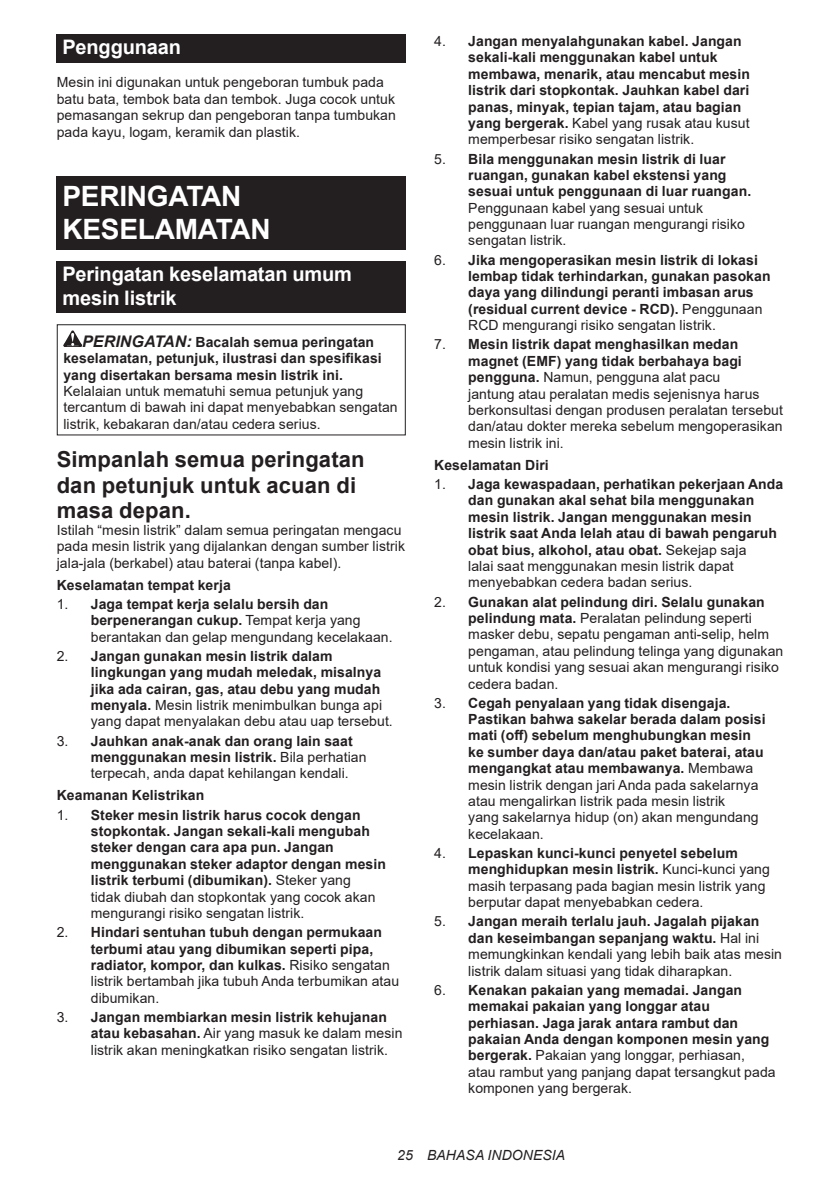
<style>
.page{position:relative;width:840px;height:1191px;background:#fff}
.page>*{position:absolute;margin:0;border:0;box-sizing:border-box;transform-origin:0 0}
.t1{font:700 28px/32.8px "Arial";letter-spacing:-.01em;color:#fff}
.t2{font:700 22px/25.8px "Arial";letter-spacing:.005em;color:#231f20}
.t3{font:700 20px/23.4px "Arial";letter-spacing:-.01em;color:#fff}
.t4{font:700 14px/16.4px "Arial";letter-spacing:.005em;color:#231f20}
.t5{font:14px/16.4px "Arial";letter-spacing:.005em;color:#231f20}
.t6{font:italic 14px "Arial";letter-spacing:.005em;color:#231f20}
.s1{font-style:italic;font-size:16px}
.s2{font-weight:700}
.s3{font-weight:400}
</style>
<div class="page">
<div style="left:57px;top:34px;width:348px;height:29px;background:#231f20"></div>
<div style="left:57px;top:176px;width:348px;height:74px;background:#231f20"></div>
<div style="left:57px;top:261px;width:348px;height:52px;background:#231f20"></div>
<svg style="left:63px;top:330px;width:19px;height:17px"></svg>
<div style="left:57px;top:324px;width:348px;height:111px;border:1px solid #231f20"></div>
<h3 class="t3" style="left:62px;top:36px;width:120px">Penggunaan</h3>
<p class="t5" style="left:57px;top:74px;width:340px">Mesin ini digunakan untuk pengeboran tumbuk pada batu bata, tembok bata dan tembok. Juga cocok untuk pemasangan sekrup dan pengeboran tanpa tumbukan pada kayu, logam, keramik dan plastik.</p>
<h1 class="t1" style="left:62px;top:180px;width:210px">PERINGATAN<br>KESELAMATAN</h1>
<h3 class="t3" style="left:62px;top:263px;width:291px">Peringatan keselamatan umum mesin listrik</h3>
<p class="t4" style="left:63px;top:334px;width:320px;text-indent:19px"><span class="s1">PERINGATAN:</span> Bacalah semua peringatan keselamatan, petunjuk, ilustrasi dan spesifikasi yang disertakan bersama mesin listrik ini.</p>
<p class="t5" style="left:63px;top:383px;width:335px">Kelalaian untuk mematuhi semua petunjuk yang tercantum di bawah ini dapat menyebabkan sengatan listrik, kebakaran dan/atau cedera serius.</p>
<h2 class="t2" style="left:57px;top:446px;width:309px">Simpanlah semua peringatan dan petunjuk untuk acuan di masa depan.</h2>
<p class="t5" style="left:57px;top:521px;width:349px">Istilah “mesin listrik” dalam semua peringatan mengacu pada mesin listrik yang dijalankan dengan sumber listrik jala-jala (berkabel) atau baterai (tanpa kabel).</p>
<p class="t4" style="left:57px;top:576px;width:175px">Keselamatan tempat kerja</p>
<p class="t5" style="left:91px;top:595px;width:303px;text-indent:-34px">1. <span class="s2">Jaga tempat kerja selalu bersih dan berpenerangan cukup.</span> Tempat kerja yang berantakan dan gelap mengundang kecelakaan.</p>
<p class="t4" style="left:91px;top:648px;width:303px;text-indent:-34px"><span class="s3">2.</span> Jangan gunakan mesin listrik dalam lingkungan yang mudah meledak, misalnya jika ada cairan, gas, atau debu yang mudah menyala. <span class="s3">Mesin listrik menimbulkan bunga api yang dapat menyalakan debu atau uap tersebut.</span></p>
<p class="t4" style="left:91px;top:732px;width:277px;text-indent:-34px"><span class="s3">3.</span> Jauhkan anak-anak dan orang lain saat menggunakan mesin listrik. <span class="s3">Bila perhatian terpecah, anda dapat kehilangan kendali.</span></p>
<p class="t4" style="left:57px;top:787px;width:149px">Keamanan Kelistrikan</p>
<p class="t4" style="left:91px;top:806px;width:296px;text-indent:-34px"><span class="s3">1.</span> Steker mesin listrik harus cocok dengan stopkontak. Jangan sekali-kali mengubah steker dengan cara apa pun. Jangan menggunakan steker adaptor dengan mesin listrik terbumi (dibumikan). <span class="s3">Steker yang<br>tidak diubah dan stopkontak yang cocok akan mengurangi risiko sengatan listrik.</span></p>
<p class="t4" style="left:91px;top:924px;width:310px;text-indent:-34px"><span class="s3">2.</span> Hindari sentuhan tubuh dengan permukaan terbumi atau yang dibumikan seperti pipa, radiator, kompor, dan kulkas. <span class="s3">Risiko sengatan listrik bertambah jika tubuh Anda terbumikan atau dibumikan.</span></p>
<p class="t5" style="left:91px;top:1008px;width:313px;text-indent:-34px">3. <span class="s2">Jangan membiarkan mesin listrik kehujanan atau kebasahan.</span> Air yang masuk ke dalam mesin listrik akan meningkatkan risiko sengatan listrik.</p>
<p class="t4" style="left:468px;top:33px;width:283px;text-indent:-34px"><span class="s3">4.</span> Jangan menyalahgunakan kabel. Jangan sekali-kali menggunakan kabel untuk membawa, menarik, atau mencabut mesin listrik dari stopkontak. Jauhkan kabel dari panas, minyak, tepian tajam, atau bagian yang bergerak. <span class="s3">Kabel yang rusak atau kusut memperbesar risiko sengatan listrik.</span></p>
<p class="t4" style="left:468px;top:151px;width:284px;text-indent:-34px"><span class="s3">5.</span> Bila menggunakan mesin listrik di luar ruangan, gunakan kabel ekstensi yang sesuai untuk penggunaan di luar ruangan.</p>
<p class="t5" style="left:468px;top:199px;width:278px">Penggunaan kabel yang sesuai untuk penggunaan luar ruangan mengurangi risiko sengatan listrik.</p>
<p class="t4" style="left:468px;top:252px;width:304px;text-indent:-34px"><span class="s3">6.</span> Jika mengoperasikan mesin listrik di lokasi lembap tidak terhindarkan, gunakan pasokan daya yang dilindungi peranti imbasan arus (residual current device - RCD). <span class="s3">Penggunaan RCD mengurangi risiko sengatan listrik.</span></p>
<p class="t5" style="left:468px;top:336px;width:316px;text-indent:-34px">7. <span class="s2">Mesin listrik dapat menghasilkan medan magnet (EMF) yang tidak berbahaya bagi pengguna.</span> Namun, pengguna alat pacu<br>jantung atau peralatan medis sejenisnya harus berkonsultasi dengan produsen peralatan tersebut dan/atau dokter mereka sebelum mengoperasikan mesin listrik ini.</p>
<p class="t4" style="left:434px;top:457px;width:116px">Keselamatan Diri</p>
<p class="t4" style="left:468px;top:476px;width:316px;text-indent:-34px"><span class="s3">1.</span> Jaga kewaspadaan, perhatikan pekerjaan Anda dan gunakan akal sehat bila menggunakan mesin listrik. Jangan menggunakan mesin listrik saat Anda lelah atau di bawah pengaruh obat bius, alkohol, atau obat. <span class="s3">Sekejap saja<br>lalai saat menggunakan mesin listrik dapat menyebabkan cedera badan serius.</span></p>
<p class="t5" style="left:468px;top:593px;width:316px;text-indent:-34px">2. <span class="s2">Gunakan alat pelindung diri. Selalu gunakan pelindung mata.</span> Peralatan pelindung seperti masker debu, sepatu pengaman anti-selip, helm pengaman, atau pelindung telinga yang digunakan untuk kondisi yang sesuai akan mengurangi risiko cedera badan.</p>
<p class="t4" style="left:468px;top:694px;width:299px;text-indent:-34px"><span class="s3">3.</span> Cegah penyalaan yang tidak disengaja.<br>Pastikan bahwa sakelar berada dalam posisi mati (off) sebelum menghubungkan mesin ke sumber daya dan/atau paket baterai, atau mengangkat atau membawanya. <span class="s3">Membawa mesin listrik dengan jari Anda pada sakelarnya atau mengalirkan listrik pada mesin listrik<br>yang sakelarnya hidup (on) akan mengundang kecelakaan.</span></p>
<p class="t5" style="left:468px;top:844px;width:303px;text-indent:-34px">4. <span class="s2">Lepaskan kunci-kunci penyetel sebelum menghidupkan mesin listrik.</span> Kunci-kunci yang masih terpasang pada bagian mesin listrik yang berputar dapat menyebabkan cedera.</p>
<p class="t5" style="left:468px;top:913px;width:315px;text-indent:-34px">5. <span class="s2">Jangan meraih terlalu jauh. Jagalah pijakan dan keseimbangan sepanjang waktu.</span> Hal ini memungkinkan kendali yang lebih baik atas mesin listrik dalam situasi yang tidak diharapkan.</p>
<p class="t4" style="left:468px;top:981px;width:309px;text-indent:-34px"><span class="s3">6.</span> Kenakan pakaian yang memadai. Jangan memakai pakaian yang longgar atau perhiasan. Jaga jarak antara rambut dan pakaian Anda dengan komponen mesin yang bergerak. <span class="s3">Pakaian yang longgar, perhiasan, atau rambut yang panjang dapat tersangkut pada komponen yang bergerak.</span></p>
<p class="t6" style="left:397px;top:1146px;width:169px">25 BAHASA INDONESIA</p>
</div>
